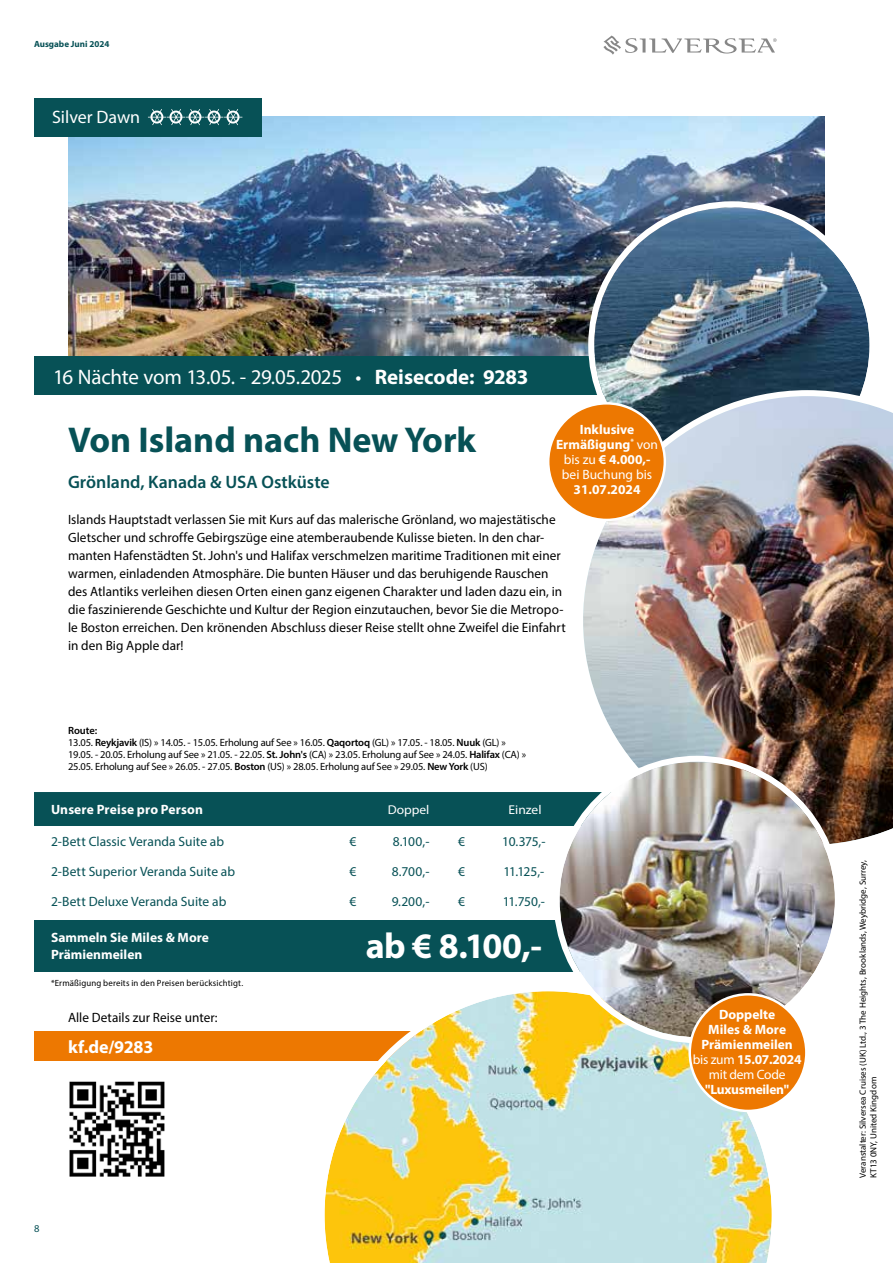
<style>
.page{position:relative;width:893px;height:1263px;background:#fff}
.page>*{position:absolute;margin:0;border:0;box-sizing:border-box;transform-origin:0 0}
.t1{font:700 36px "Myriad Pro";color:#075156}
.t2{font:700 36px "Myriad Pro";color:#fff}
.t3{font:21px "Myriad Pro";letter-spacing:-.02em;color:#fff}
.t4{font:600 18px "Myriad Pro";color:#075156}
.t5{font:700 18px "Myriad Pro";letter-spacing:-.01em;color:#fff}
.t6{font:18px "Myriad Pro";color:#fff}
.t7{font:13.5px/18px "Myriad Pro";letter-spacing:.005em;color:#000}
.t8{font:700 13.5px/15px "Myriad Pro";color:#fff;text-align:center}
.t9{font:13.5px "Myriad Pro";color:#075156}
.t10{font:700 13.5px "Myriad Pro";letter-spacing:-.02em;color:#fff}
.t11{font:12.9px "Myriad Pro";color:#fff;scale:1.05 1}
.t12{font:10.5px/12px "Myriad Pro";letter-spacing:-.015em;color:#000}
.t13{font:10.5px "Myriad Pro";color:#075156}
.t14{font:9px/10.5px "Myriad Pro";color:#000}
.t15{font:700 9px "Myriad Pro";color:#075156}
.s1{font-weight:700}
.s2{font-weight:400}
.s3{font-weight:600}
</style>
<div class="page">
<svg style="left:603px;top:36px;width:174px;height:19px"></svg>
<img style="left:68px;top:116px;width:757px;height:240px">
<div style="left:34px;top:1031px;width:451px;height:30px;background:#ed7801"></div>
<div style="left:34px;top:356px;width:597px;height:38px;background:#075156"></div>
<img style="left:594px;top:207px;width:276px;height:276px;border-radius:138px">
<img style="left:577px;top:390px;width:316px;height:454px">
<svg style="left:324px;top:991px;width:448px;height:272px;background:#d8d9a5"></svg>
<img style="left:69px;top:1081px;width:96px;height:96px">
<div style="left:34px;top:792px;width:525px;height:34px;background:#075156"></div>
<div style="left:34px;top:920px;width:662px;height:51px;background:#075156"></div>
<img style="left:559px;top:762px;width:276px;height:275px">
<div style="left:548px;top:403px;width:117px;height:117px;background:#ed7801;border-radius:50%"></div>
<div style="left:547px;top:402px;width:119px;height:119px;border:2px solid #fff;border-radius:50%"></div>
<div style="left:34px;top:98px;width:227px;height:38px;background:#075156"></div>
<svg style="left:148px;top:109px;width:95px;height:16px"></svg>
<div style="left:690px;top:994px;width:116px;height:117px;background:#ed7801;border-radius:50%"></div>
<div style="left:688px;top:993px;width:120px;height:119px;border:2px solid #fff;border-radius:50%"></div>
<p class="t15" style="left:34px;top:38px;width:77px">Ausgabe Juni 2024</p>
<h3 class="t6" style="left:52px;top:106px;width:90px">Silver Dawn</h3>
<h2 class="t3" style="left:53px;top:364px;width:477px">16 Nächte vom 13.05. - 29.05.2025 • <span class="s1">Reisecode: 9283</span></h2>
<p class="t8" style="left:556px;top:421px;width:104px">Inklusive<br>Ermäßigung<sup>*</sup> <span class="s2">von bis zu</span> € 4.000,- <span class="s2">bei Buchung bis</span></p>
<p class="t8" style="left:574px;top:481px;width:68px">31.07.2024</p>
<h1 class="t1" style="left:68px;top:416px;width:410px">Von Island nach New York</h1>
<h3 class="t4" style="left:68px;top:471px;width:263px">Grönland, Kanada &amp; USA Ostküste</h3>
<p class="t7" style="left:68px;top:510px;width:499px">Islands Hauptstadt verlassen Sie mit Kurs auf das malerische Grönland, wo majestätische Gletscher und schroffe Gebirgszüge eine atemberaubende Kulisse bieten. In den char&shy;manten Hafenstädten St. John's und Halifax verschmelzen maritime Traditionen mit einer warmen, einladenden Atmosphäre. Die bunten Häuser und das beruhigende Rauschen des Atlantiks verleihen diesen Orten einen ganz eigenen Charakter und laden dazu ein, in die faszinierende Geschichte und Kultur der Region einzutauchen, bevor Sie die Metropo&shy;le Boston erreichen. Den krönenden Abschluss dieser Reise stellt ohne Zweifel die Einfahrt in den Big Apple dar!</p>
<p class="t12" style="left:68px;top:724px;width:460px"><span class="s3">Route:<br></span>13.05. <span class="s3">Reykjavik</span> (IS) » 14.05. - 15.05. Erholung auf See » 16.05. <span class="s3">Qaqortoq</span> (GL) » 17.05. - 18.05. <span class="s3">Nuuk</span> (GL) » 19.05. - 20.05. Erholung auf See » 21.05. - 22.05. <span class="s3">St. John's</span> (CA) » 23.05. Erholung auf See » 24.05. <span class="s3">Halifax</span> (CA) » 25.05. Erholung auf See » 26.05. - 27.05. <span class="s3">Boston</span> (US) » 28.05. Erholung auf See » 29.05. <span class="s3">New York</span> (US)</p>
<p class="t8" style="left:51px;top:802px;width:154px">Unsere Preise pro Person</p>
<p class="t11" style="left:388px;top:802px;width:41px">Doppel</p>
<p class="t11" style="left:509px;top:802px;width:33px">Einzel</p>
<p class="t9" style="left:51px;top:833px;width:175px">2-Bett Classic Veranda Suite ab</p>
<p class="t9" style="left:349px;top:833px;width:8px">€</p>
<p class="t9" style="left:393px;top:833px;width:38px">8.100,-</p>
<p class="t9" style="left:458px;top:833px;width:8px">€</p>
<p class="t9" style="left:502px;top:833px;width:45px">10.375,-</p>
<p class="t9" style="left:51px;top:863px;width:186px">2-Bett Superior Veranda Suite ab</p>
<p class="t9" style="left:349px;top:863px;width:8px">€</p>
<p class="t9" style="left:392px;top:863px;width:39px">8.700,-</p>
<p class="t9" style="left:458px;top:863px;width:8px">€</p>
<p class="t9" style="left:504px;top:863px;width:42px">11.125,-</p>
<p class="t9" style="left:51px;top:893px;width:177px">2-Bett Deluxe Veranda Suite ab</p>
<p class="t9" style="left:349px;top:893px;width:8px">€</p>
<p class="t9" style="left:392px;top:893px;width:39px">9.200,-</p>
<p class="t9" style="left:458px;top:893px;width:8px">€</p>
<p class="t9" style="left:503px;top:893px;width:44px">11.750,-</p>
<p class="t8" style="left:51px;top:929px;width:159px;line-height:16.5px;text-align:left">Sammeln Sie Miles &amp; More<br>Prämienmeilen</p>
<h1 class="t2" style="left:366px;top:922px;width:178px">ab € 8.100,-</h1>
<p class="t14" style="left:51px;top:978px;width:194px">*Ermäßigung bereits in den Preisen berücksichtigt.</p>
<p class="t7" style="left:68px;top:1008px;width:151px">Alle Details zur Reise unter:</p>
<h3 class="t5" style="left:68px;top:1035px;width:87px">kf.de/9283</h3>
<p class="t8" style="left:693px;top:1006px;width:110px">Doppelte<br>Miles &amp; More<br>Prämienmeilen <span class="s2">bis zum</span> 15.07.2024 <span class="s2">mit dem Code</span></p>
<p class="t10" style="left:705px;top:1080px;width:85px">"Luxusmeilen"</p>
<p class="t13" style="left:34px;top:1222px;width:7px">8</p>
<p class="t14" style="left:857px;top:1178px;width:319px;rotate:-90deg">Veranstalter: Silversea Cruises (UK) Ltd., 3 The Heights, Brooklands, Weybridge, Surrey,<br>KT13 0NY, United Kingdom</p>
</div>
